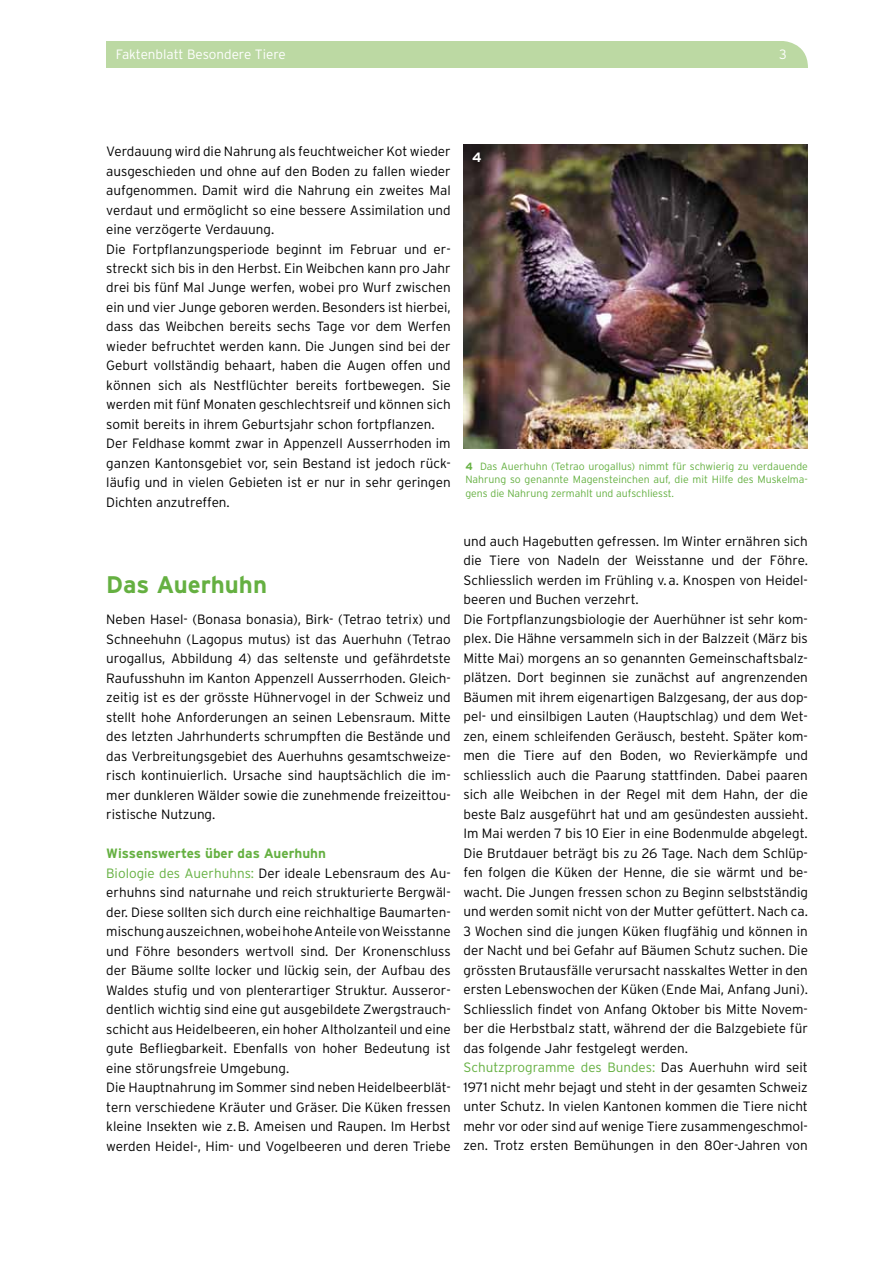
<style>
.page{position:relative;width:893px;height:1263px;background:#fff}
.page>*{position:absolute;margin:0;border:0;box-sizing:border-box;transform-origin:0 0}
.t1{font:700 24px "Interstate";color:#65b041}
.t2{font:300 13.5px/19.5px "Interstate";color:#000}
.t3{font:300 13.5px "Interstate";color:#fff}
.t4{font:700 13.5px "Interstate";color:#fff}
.t5{font:300 10.5px/13.5px "Interstate";color:#65b041;text-align:justify}
.s1{font-weight:700;color:#65b041}
.s2{color:#65b041}
.s3{font-weight:700}
</style>
<div class="page">
<div style="left:106px;top:41px;width:702px;height:27px;background:#bcd9a3"></div>
<svg style="left:781px;top:14px;width:54px;height:54px"></svg>
<img style="left:463px;top:145px;width:345px;height:303px">
<div style="left:463px;top:143px;width:26px;height:26px;background:#000;opacity:.75"></div>
<p class="t3" style="left:116px;top:46px;width:172px">Faktenblatt Besondere Tiere</p>
<p class="t3" style="left:779px;top:46px;width:9px">3</p>
<p class="t2" style="left:106px;top:141px;width:346px">Verdauung wird die Nahrung als feuchtweicher Kot wieder ausgeschieden und ohne auf den Boden zu fallen wieder aufgenommen. Damit wird die Nahrung ein zweites Mal verdaut und ermöglicht so eine bessere Assimilation und eine verzögerte Verdauung.<br>Die Fortpflanzungsperiode beginnt im Februar und er&shy;streckt sich bis in den Herbst. Ein Weibchen kann pro Jahr drei bis fünf Mal Junge werfen, wobei pro Wurf zwischen ein und vier Junge geboren werden. Besonders ist hierbei, dass das Weibchen bereits sechs Tage vor dem Werfen wieder befruchtet werden kann. Die Jungen sind bei der Geburt vollständig behaart, haben die Augen offen und können sich als Nestflüchter bereits fortbewegen. Sie werden mit fünf Monaten geschlechtsreif und können sich somit bereits in ihrem Geburtsjahr schon fortpflanzen.<br>Der Feldhase kommt zwar in Appenzell Ausserrhoden im ganzen Kantonsgebiet vor, sein Bestand ist jedoch rück&shy;läufig und in vielen Gebieten ist er nur in sehr geringen Dichten anzutreffen.</p>
<h1 class="t1" style="left:106px;top:571px;width:162px">Das Auerhuhn</h1>
<p class="t2" style="left:106px;top:609px;width:346px;text-align:justify">Neben Hasel- (Bonasa bonasia), Birk- (Tetrao tetrix) und Schneehuhn (Lagopus mutus) ist das Auerhuhn (Tetrao urogallus, Abbildung 4) das seltenste und gefährdetste Raufusshuhn im Kanton Appenzell Ausserrhoden. Gleich&shy;zeitig ist es der grösste Hühnervogel in der Schweiz und stellt hohe Anforderungen an seinen Lebensraum. Mitte des letzten Jahrhunderts schrumpften die Bestände und das Verbreitungsgebiet des Auerhuhns gesamtschweize&shy;risch kontinuierlich. Ursache sind hauptsächlich die im&shy;mer dunkleren Wälder sowie die zunehmende freizeittou&shy;ristische Nutzung.</p>
<p class="t2" style="left:106px;top:843px;width:346px"><span class="s1">Wissenswertes über das Auerhuhn<br></span><span class="s2">Biologie des Auerhuhns:</span> Der ideale Lebensraum des Au&shy;erhuhns sind naturnahe und reich strukturierte Bergwäl&shy;der. Diese sollten sich durch eine reichhaltige Baumarten&shy;mischung auszeichnen, wobei hohe Anteile von Weisstanne und Föhre besonders wertvoll sind. Der Kronenschluss der Bäume sollte locker und lückig sein, der Aufbau des Waldes stufig und von plenterartiger Struktur. Ausseror&shy;dentlich wichtig sind eine gut ausgebildete Zwergstrauch&shy;schicht aus Heidelbeeren, ein hoher Altholzanteil und eine gute Befliegbarkeit. Ebenfalls von hoher Bedeutung ist eine störungsfreie Umgebung.<br>Die Hauptnahrung im Sommer sind neben Heidelbeerblät&shy;tern verschiedene Kräuter und Gräser. Die Küken fressen kleine Insekten wie z.B. Ameisen und Raupen. Im Herbst werden Heidel-, Him- und Vogelbeeren und deren Triebe</p>
<p class="t4" style="left:472px;top:149px;width:11px">4</p>
<p class="t5" style="left:465px;top:459px;width:344px"><span class="s3">4</span> Das Auerhuhn (Tetrao urogallus) nimmt für schwierig zu verdauende Nahrung so genannte Magensteinchen auf, die mit Hilfe des Muskelma&shy;gens die Nahrung zermahlt und aufschliesst.</p>
<p class="t2" style="left:463px;top:531px;width:346px">und auch Hagebutten gefressen. Im Winter ernähren sich die Tiere von Nadeln der Weisstanne und der Föhre.<br>Schliesslich werden im Frühling v.a. Knospen von Heidel&shy;beeren und Buchen verzehrt.<br>Die Fortpflanzungsbiologie der Auerhühner ist sehr kom&shy;plex. Die Hähne versammeln sich in der Balzzeit (März bis Mitte Mai) morgens an so genannten Gemeinschaftsbalz&shy;plätzen. Dort beginnen sie zunächst auf angrenzenden Bäumen mit ihrem eigenartigen Balzgesang, der aus dop&shy;pel- und einsilbigen Lauten (Hauptschlag) und dem Wet&shy;zen, einem schleifenden Geräusch, besteht. Später kom&shy;men die Tiere auf den Boden, wo Revierkämpfe und schliesslich auch die Paarung stattfinden. Dabei paaren sich alle Weibchen in der Regel mit dem Hahn, der die beste Balz ausgeführt hat und am gesündesten aussieht.<br>Im Mai werden 7 bis 10 Eier in eine Bodenmulde abgelegt.<br>Die Brutdauer beträgt bis zu 26 Tage. Nach dem Schlüp&shy;fen folgen die Küken der Henne, die sie wärmt und be&shy;wacht. Die Jungen fressen schon zu Beginn selbstständig und werden somit nicht von der Mutter gefüttert. Nach ca.<br>3 Wochen sind die jungen Küken flugfähig und können in der Nacht und bei Gefahr auf Bäumen Schutz suchen. Die grössten Brutausfälle verursacht nasskaltes Wetter in den ersten Lebenswochen der Küken (Ende Mai, Anfang Juni).<br>Schliesslich findet von Anfang Oktober bis Mitte Novem&shy;ber die Herbstbalz statt, während der die Balzgebiete für das folgende Jahr festgelegt werden.<br><span class="s2">Schutzprogramme des Bundes:</span> Das Auerhuhn wird seit 1971 nicht mehr bejagt und steht in der gesamten Schweiz unter Schutz. In vielen Kantonen kommen die Tiere nicht mehr vor oder sind auf wenige Tiere zusammengeschmol&shy;zen. Trotz ersten Bemühungen in den 80er-Jahren von</p>
</div>
